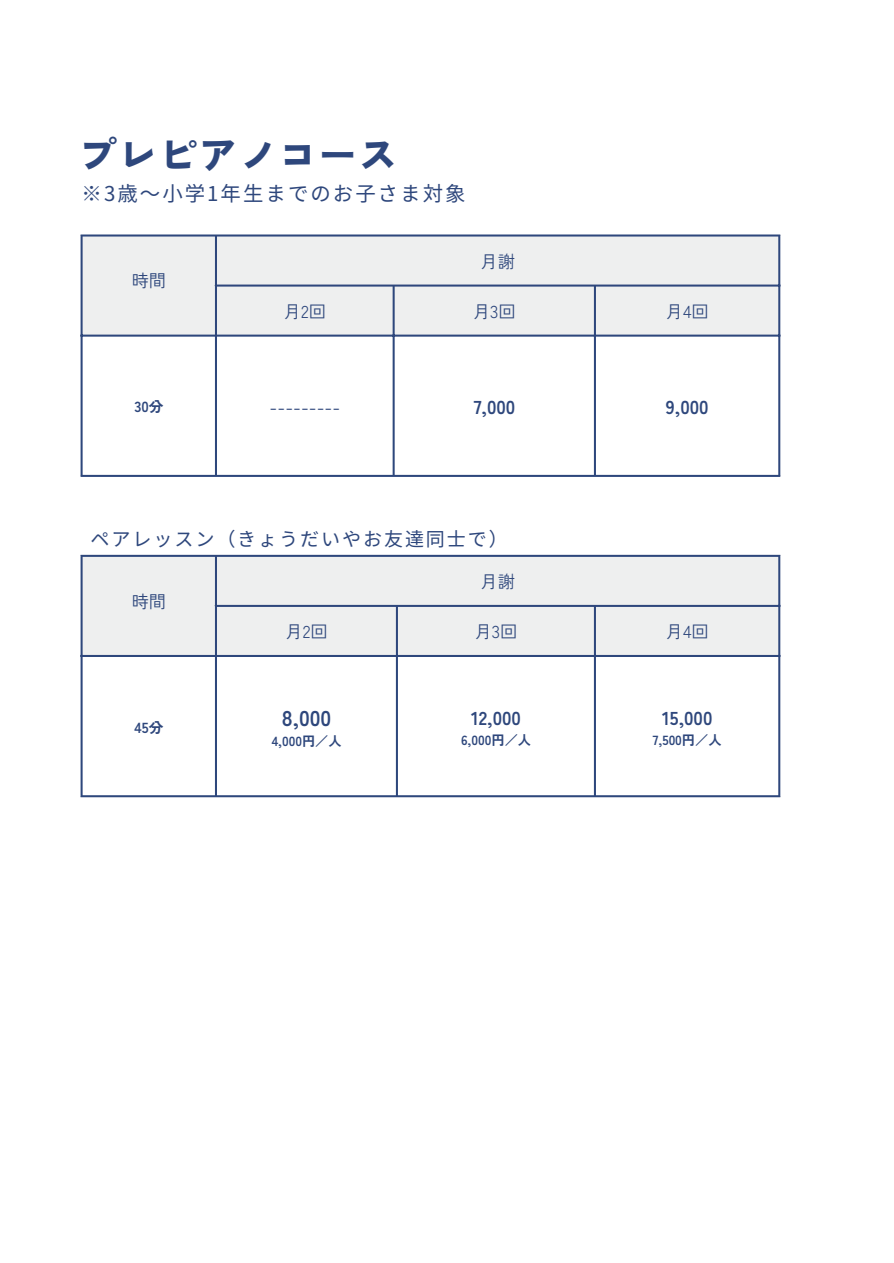
<style>
.page{position:relative;width:894px;height:1263px;background:#fff}
.page>*{position:absolute;margin:0;border:0;box-sizing:border-box;transform-origin:0 0}
.t1{font:900 37.95px "Zen Kaku Gothic New";letter-spacing:.055em;color:#2e477c}
.t2{font:700 21.3px "Zen Kaku Gothic New";color:#2e477c}
.t3{font:20.4px "Noto Sans JP";letter-spacing:.1em;color:#2e477c}
.t4{font:19.05px "Noto Sans JP";letter-spacing:.1em;color:#2e477c}
.t5{font:700 18.6px "Zen Kaku Gothic New";color:#2e477c}
.t6{font:18.6px "Zen Kaku Gothic New";color:#2e477c}
.t7{font:17.25px "Zen Kaku Gothic New";color:#2e477c}
.t8{font:700 14.55px "Zen Kaku Gothic New";color:#2e477c}
.t9{font:700 13.2px "Zen Kaku Gothic New";color:#2e477c}
</style>
<div class="page">
<div style="left:83px;top:237px;width:695px;height:98px;background:#eeefef"></div>
<hr style="left:81px;top:237px;width:2px;height:238px;background:#2e477c">
<hr style="left:215px;top:237px;width:2px;height:238px;background:#2e477c">
<hr style="left:392px;top:287px;width:2px;height:188px;background:#2e477c">
<hr style="left:593px;top:287px;width:2px;height:188px;background:#2e477c">
<hr style="left:778px;top:237px;width:2px;height:238px;background:#2e477c">
<hr style="left:81px;top:234px;width:699px;height:3px;background:#2e477c">
<hr style="left:215px;top:285px;width:565px;height:2px;background:#2e477c">
<hr style="left:81px;top:335px;width:699px;height:2px;background:#2e477c">
<hr style="left:81px;top:475px;width:699px;height:2px;background:#2e477c">
<div style="left:83px;top:557px;width:695px;height:98px;background:#eeefef"></div>
<hr style="left:81px;top:557px;width:2px;height:238px;background:#2e477c">
<hr style="left:215px;top:557px;width:2px;height:238px;background:#2e477c">
<hr style="left:396px;top:607px;width:2px;height:188px;background:#2e477c">
<hr style="left:593px;top:607px;width:2px;height:188px;background:#2e477c">
<hr style="left:778px;top:557px;width:2px;height:238px;background:#2e477c">
<hr style="left:81px;top:555px;width:699px;height:2px;background:#2e477c">
<hr style="left:215px;top:605px;width:565px;height:2px;background:#2e477c">
<hr style="left:81px;top:655px;width:699px;height:2px;background:#2e477c">
<hr style="left:81px;top:795px;width:699px;height:2px;background:#2e477c">
<p class="t1" style="left:79px;top:125px;width:319px">プレピアノコース</p>
<p class="t3" style="left:82px;top:178px;width:385px">※3歳～小学1年生までのお子さま対象</p>
<p class="t7" style="left:132px;top:267px;width:36px">時間</p>
<p class="t7" style="left:480px;top:248px;width:36px">月謝</p>
<p class="t7" style="left:284px;top:298px;width:44px">月2回</p>
<p class="t7" style="left:473px;top:298px;width:44px">月3回</p>
<p class="t7" style="left:665px;top:298px;width:44px">月4回</p>
<p class="t8" style="left:134px;top:395px;width:30px">30分</p>
<p class="t6" style="left:269px;top:392px;width:72px">---------</p>
<p class="t5" style="left:473px;top:392px;width:43px">7,000</p>
<p class="t5" style="left:665px;top:392px;width:44px">9,000</p>
<p class="t4" style="left:90px;top:523px;width:418px">ペアレッスン（きょうだいやお友達同士で）</p>
<p class="t7" style="left:132px;top:588px;width:36px">時間</p>
<p class="t7" style="left:480px;top:568px;width:36px">月謝</p>
<p class="t7" style="left:285px;top:618px;width:44px">月2回</p>
<p class="t7" style="left:474px;top:618px;width:44px">月3回</p>
<p class="t7" style="left:665px;top:618px;width:44px">月4回</p>
<p class="t8" style="left:135px;top:716px;width:30px">45分</p>
<p class="t2" style="left:282px;top:701px;width:51px">8,000</p>
<p class="t9" style="left:272px;top:731px;width:71px">4,000円／人</p>
<p class="t5" style="left:471px;top:703px;width:51px">12,000</p>
<p class="t9" style="left:461px;top:729px;width:72px">6,000円／人</p>
<p class="t5" style="left:662px;top:703px;width:52px">15,000</p>
<p class="t9" style="left:652px;top:729px;width:70px">7,500円／人</p>
</div>
